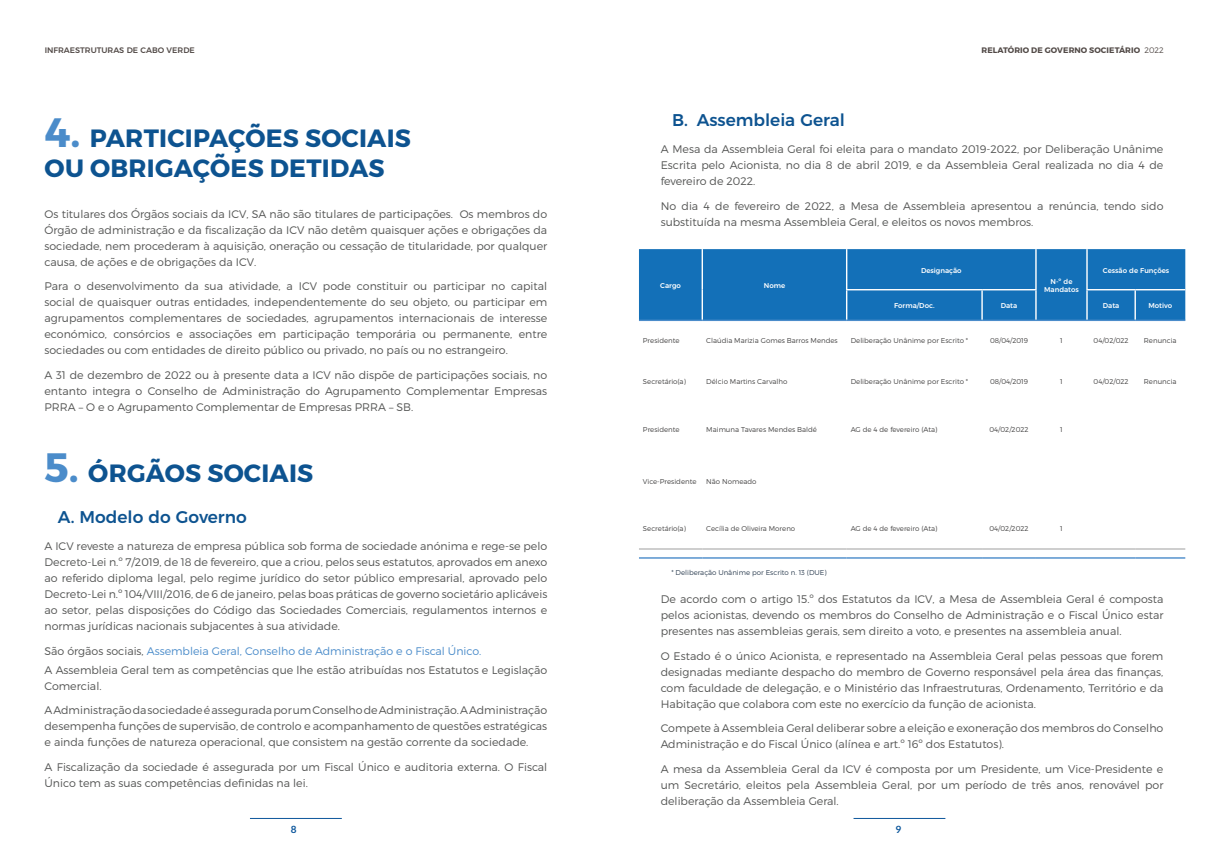
<style>
.page{position:relative;width:1208px;height:859px;background:#fff}
.page>*{position:absolute;margin:0;border:0;box-sizing:border-box;transform-origin:0 0}
.t1{font:700 25px/30px "Montserrat";letter-spacing:.01em;color:#0d5390}
.t2{font:500 17px "Montserrat";color:#0d5390}
.t3{font:300 11px/16px "Montserrat";color:#535453;text-align:justify}
.t4{font:700 10px "Lato";color:#0d579c}
.t5{font:700 8px "Montserrat";letter-spacing:.01em;color:#524a47}
.t6{font:500 8px "Montserrat";color:#524a47}
.t7{font:300 7px "Montserrat";color:#434242}
.t8{font:500 7px/8.4px "Montserrat";color:#fff;text-align:center}
.t9{font:300 7px "Montserrat";color:#2e3f52}
.s1{font-weight:300}
.s2{font-size:41px;color:#4b8cca}
.s3{color:#4b8cca}
</style>
<div class="page">
<hr style="left:853px;top:818px;width:92px;height:1px;background:#0d579c">
<hr style="left:250px;top:818px;width:92px;height:1px;background:#0d579c">
<div style="left:639px;top:249px;width:546px;height:71px;background:#1370b8"></div>
<hr style="left:639px;top:320px;width:63px;height:1px;background:#4b8cca">
<hr style="left:702px;top:320px;width:144px;height:1px;background:#4b8cca">
<hr style="left:1036px;top:320px;width:51px;height:1px;background:#4b8cca">
<hr style="left:846px;top:320px;width:136px;height:1px;background:#4b8cca">
<hr style="left:982px;top:320px;width:54px;height:1px;background:#4b8cca">
<hr style="left:1087px;top:320px;width:48px;height:1px;background:#4b8cca">
<hr style="left:1135px;top:320px;width:50px;height:1px;background:#4b8cca">
<hr style="left:701px;top:249px;width:2px;height:41px;background:#fff">
<hr style="left:701px;top:290px;width:2px;height:30px;background:#fff">
<hr style="left:846px;top:249px;width:1px;height:40px;background:#fff">
<hr style="left:1035px;top:249px;width:1px;height:40px;background:#fff">
<hr style="left:1086px;top:249px;width:1px;height:40px;background:#fff">
<hr style="left:846px;top:289px;width:136px;height:1px;background:#fff">
<hr style="left:846px;top:290px;width:1px;height:30px;background:#fff">
<hr style="left:982px;top:289px;width:54px;height:1px;background:#fff">
<hr style="left:981px;top:290px;width:1px;height:30px;background:#fff">
<hr style="left:1035px;top:290px;width:1px;height:30px;background:#fff">
<hr style="left:1086px;top:289px;width:49px;height:1px;background:#fff">
<hr style="left:1086px;top:290px;width:1px;height:30px;background:#fff">
<hr style="left:1135px;top:289px;width:50px;height:1px;background:#fff">
<hr style="left:1134px;top:290px;width:2px;height:30px;background:#fff">
<hr style="left:639px;top:557px;width:63px;height:2px;background:#4b8cca">
<hr style="left:702px;top:557px;width:144px;height:2px;background:#4b8cca">
<hr style="left:846px;top:557px;width:136px;height:2px;background:#4b8cca">
<hr style="left:982px;top:557px;width:54px;height:2px;background:#4b8cca">
<hr style="left:1036px;top:557px;width:51px;height:2px;background:#4b8cca">
<hr style="left:1087px;top:557px;width:48px;height:2px;background:#4b8cca">
<hr style="left:1135px;top:557px;width:50px;height:2px;background:#4b8cca">
<hr style="left:639px;top:548px;width:63px;height:2px;background:#bababa">
<hr style="left:702px;top:548px;width:144px;height:2px;background:#bababa">
<hr style="left:846px;top:548px;width:136px;height:2px;background:#bababa">
<hr style="left:982px;top:548px;width:54px;height:2px;background:#bababa">
<hr style="left:1036px;top:548px;width:51px;height:2px;background:#bababa">
<hr style="left:1087px;top:548px;width:48px;height:2px;background:#bababa">
<hr style="left:1135px;top:548px;width:50px;height:2px;background:#bababa">
<p class="t6" style="left:45px;top:44px;width:152px">INFRAESTRUTURAS DE CABO VERDE</p>
<p class="t5" style="left:981px;top:45px;width:184px">RELATÓRIO DE GOVERNO SOCIETÁRIO <span class="s1">2022</span></p>
<h1 class="t1" style="left:45px;top:124px;width:368px"><span class="s2">4.</span> PARTICIPAÇÕES SOCIAIS<br>OU OBRIGAÇÕES DETIDAS</h1>
<p class="t3" style="left:45px;top:206px;width:504px">Os titulares dos Órgãos sociais da ICV, SA não são titulares de participações. Os membros do Órgão de administração e da fiscalização da ICV não detêm quaisquer ações e obrigações da sociedade, nem procederam à aquisição, oneração ou cessação de titularidade, por qualquer causa, de ações e de obrigações da ICV.</p>
<p class="t3" style="left:45px;top:278px;width:504px">Para o desenvolvimento da sua atividade, a ICV pode constituir ou participar no capital social de quaisquer outras entidades, independentemente do seu objeto, ou participar em agrupamentos complementares de sociedades, agrupamentos internacionais de interesse económico, consórcios e associações em participação temporária ou permanente, entre sociedades ou com entidades de direito público ou privado, no país ou no estrangeiro.</p>
<p class="t3" style="left:45px;top:367px;width:504px">A 31 de dezembro de 2022 ou à presente data a ICV não dispõe de participações sociais, no entanto integra o Conselho de Administração do Agrupamento Complementar Empresas PRRA – O e o Agrupamento Complementar de Empresas PRRA – SB.</p>
<h1 class="t1" style="left:45px;top:458px;width:270px"><span class="s2">5.</span> ÓRGÃOS SOCIAIS</h1>
<h2 class="t2" style="left:58px;top:504px;width:190px">A. Modelo do Governo</h2>
<p class="t3" style="left:45px;top:538px;width:504px">A ICV reveste a natureza de empresa pública sob forma de sociedade anónima e rege-se pelo Decreto-Lei n.º 7/2019, de 18 de fevereiro, que a criou, pelos seus estatutos, aprovados em anexo ao referido diploma legal, pelo regime jurídico do setor público empresarial, aprovado pelo Decreto-Lei n.º 104/VIII/2016, de 6 de janeiro, pelas boas práticas de governo societário aplicáveis ao setor, pelas disposições do Código das Sociedades Comerciais, regulamentos internos e normas jurídicas nacionais subjacentes à sua atividade.</p>
<p class="t3" style="left:45px;top:641px;width:504px;line-height:18.8px">São órgãos sociais, <span class="s3">Assembleia Geral, Conselho de Administração e o Fiscal Único.<br></span>A Assembleia Geral tem as competências que lhe estão atribuídas nos Estatutos e Legislação</p>
<p class="t3" style="left:45px;top:678px;width:59px">Comercial.</p>
<p class="t3" style="left:45px;top:702px;width:504px">A Administração da sociedade é assegurada por um Conselho de Administração. A Administração desempenha funções de supervisão, de controlo e acompanhamento de questões estratégicas e ainda funções de natureza operacional, que consistem na gestão corrente da sociedade.</p>
<p class="t3" style="left:45px;top:759px;width:504px">A Fiscalização da sociedade é assegurada por um Fiscal Único e auditoria externa. O Fiscal<br>Único tem as suas competências definidas na lei.</p>
<h2 class="t2" style="left:672px;top:106px;width:174px">B. Assembleia Geral</h2>
<p class="t3" style="left:660px;top:141px;width:504px">A Mesa da Assembleia Geral foi eleita para o mandato 2019-2022, por Deliberação Unânime Escrita pelo Acionista, no dia 8 de abril 2019, e da Assembleia Geral realizada no dia 4 de fevereiro de 2022.</p>
<p class="t3" style="left:660px;top:197px;width:504px">No dia 4 de fevereiro de 2022, a Mesa de Assembleia apresentou a renúncia, tendo sido substituída na mesma Assembleia Geral, e eleitos os novos membros.</p>
<p class="t8" style="left:660px;top:281px;width:22px">Cargo</p>
<p class="t8" style="left:764px;top:281px;width:23px">Nome</p>
<p class="t8" style="left:921px;top:266px;width:42px">Designação</p>
<p class="t8" style="left:1044px;top:277px;width:36px">N-º de<br>Mandatos</p>
<p class="t8" style="left:1103px;top:266px;width:68px">Cessão de Funções</p>
<p class="t8" style="left:894px;top:301px;width:42px">Forma/Doc.</p>
<p class="t8" style="left:1000px;top:301px;width:18px">Data</p>
<p class="t8" style="left:1102px;top:301px;width:18px">Data</p>
<p class="t8" style="left:1148px;top:301px;width:25px">Motivo</p>
<p class="t7" style="left:643px;top:337px;width:38px">Presidente</p>
<p class="t7" style="left:706px;top:337px;width:133px">Claúdia Marizia Gomes Barros Mendes</p>
<p class="t7" style="left:850px;top:337px;width:119px">Deliberação Unânime por Escrito *</p>
<p class="t7" style="left:990px;top:337px;width:40px">08/04/2019</p>
<p class="t7" style="left:1060px;top:337px;width:4px">1</p>
<p class="t7" style="left:1093px;top:337px;width:37px">04/02/022</p>
<p class="t7" style="left:1143px;top:337px;width:34px">Renuncia</p>
<p class="t7" style="left:643px;top:378px;width:44px">Secretário(a)</p>
<p class="t7" style="left:706px;top:378px;width:83px">Délcio Martins Carvalho</p>
<p class="t7" style="left:850px;top:378px;width:119px">Deliberação Unânime por Escrito *</p>
<p class="t7" style="left:990px;top:378px;width:40px">08/04/2019</p>
<p class="t7" style="left:1060px;top:378px;width:4px">1</p>
<p class="t7" style="left:1093px;top:378px;width:37px">04/02/022</p>
<p class="t7" style="left:1143px;top:378px;width:34px">Renuncia</p>
<p class="t7" style="left:643px;top:425px;width:38px">Presidente</p>
<p class="t7" style="left:706px;top:425px;width:112px">Maimuna Tavares Mendes Baldé</p>
<p class="t7" style="left:850px;top:425px;width:88px">AG de 4 de fevereiro (Ata)</p>
<p class="t7" style="left:989px;top:425px;width:41px">04/02/2022</p>
<p class="t7" style="left:1060px;top:425px;width:4px">1</p>
<p class="t7" style="left:643px;top:478px;width:55px">Vice-Presidente</p>
<p class="t7" style="left:706px;top:478px;width:52px">Não Nomeado</p>
<p class="t7" style="left:643px;top:524px;width:44px">Secretário(a)</p>
<p class="t7" style="left:706px;top:524px;width:90px">Cecília de Oliveira Moreno</p>
<p class="t7" style="left:850px;top:524px;width:88px">AG de 4 de fevereiro (Ata)</p>
<p class="t7" style="left:989px;top:524px;width:41px">04/02/2022</p>
<p class="t7" style="left:1060px;top:524px;width:4px">1</p>
<p class="t9" style="left:671px;top:568px;width:157px">* Deliberação Unânime por Escrito n. 13 (DUE)</p>
<p class="t3" style="left:660px;top:591px;width:504px">De acordo com o artigo 15.º dos Estatutos da ICV, a Mesa de Assembleia Geral é composta pelos acionistas, devendo os membros do Conselho de Administração e o Fiscal Único estar presentes nas assembleias gerais, sem direito a voto, e presentes na assembleia anual.</p>
<p class="t3" style="left:660px;top:648px;width:504px">O Estado é o único Acionista, e representado na Assembleia Geral pelas pessoas que forem designadas mediante despacho do membro de Governo responsável pela área das finanças, com faculdade de delegação, e o Ministério das Infraestruturas, Ordenamento, Território e da Habitação que colabora com este no exercício da função de acionista.</p>
<p class="t3" style="left:660px;top:720px;width:504px">Compete à Assembleia Geral deliberar sobre a eleição e exoneração dos membros do Conselho<br>Administração e do Fiscal Único (alínea e art.º 16º dos Estatutos).</p>
<p class="t3" style="left:660px;top:761px;width:504px">A mesa da Assembleia Geral da ICV é composta por um Presidente, um Vice-Presidente e um Secretário, eleitos pela Assembleia Geral, por um período de três anos, renovável por deliberação da Assembleia Geral.</p>
<p class="t4" style="left:291px;top:824px;width:7px">8</p>
<p class="t4" style="left:895px;top:824px;width:7px">9</p>
</div>
